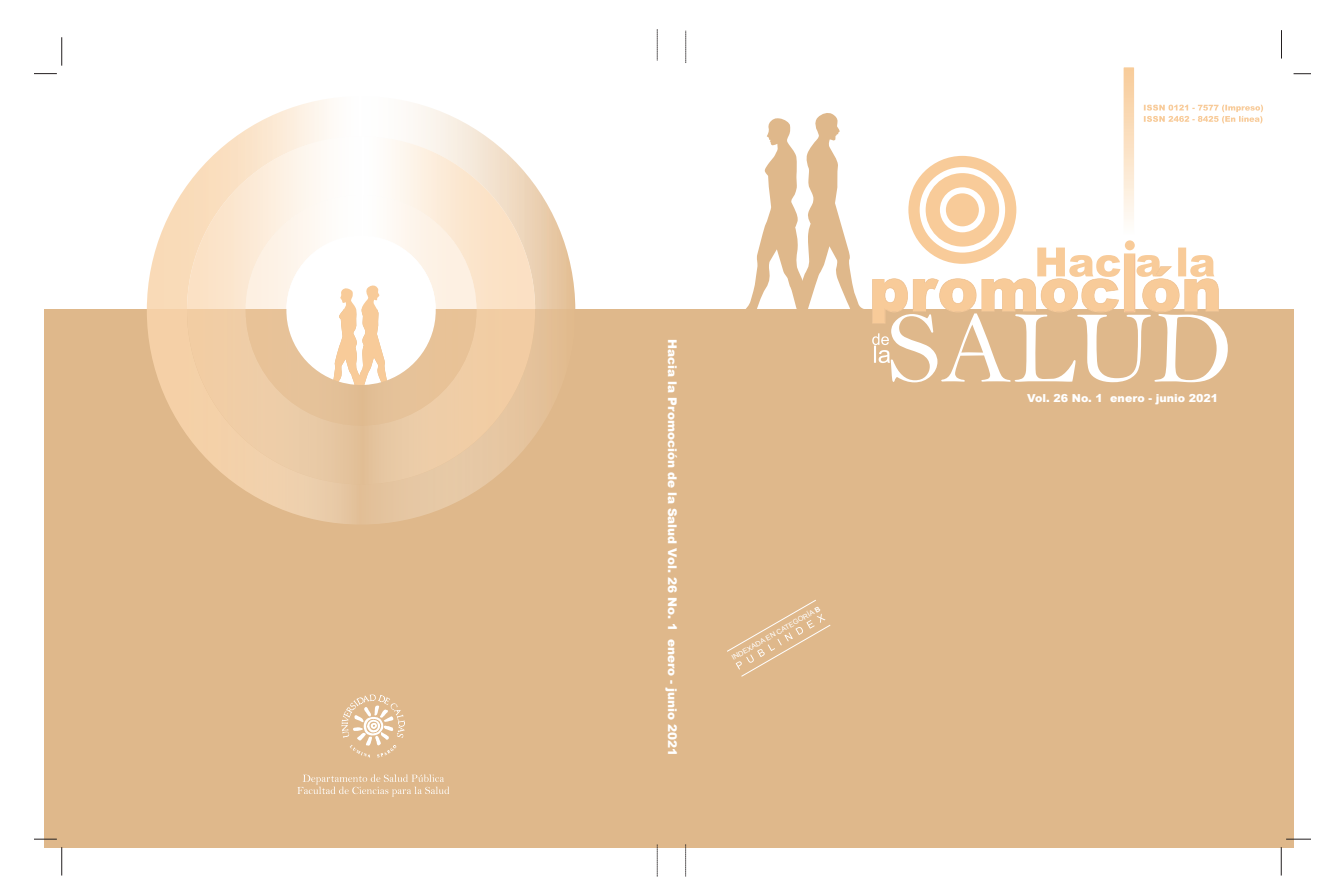
<style>
.page{position:relative;width:1337px;height:881px;background:#fff}
.page>*{position:absolute;margin:0;border:0;box-sizing:border-box;transform-origin:0 0}
.t1{font:900 12px "Arial";color:#fff}
.t2{font:900 11px "Arial";color:#fff}
.t3{font:7px "Arial";color:#fff;scale:1.05 1}
.s1{font-weight:700}
</style>
<div class="page">
<div style="left:44px;top:309px;width:1249px;height:538px;background:#dfb88b"></div>
<svg style="left:62px;top:37px;width:1px;height:29px"></svg>
<svg style="left:34px;top:73px;width:23px;height:1px"></svg>
<svg style="left:1281px;top:30px;width:1px;height:29px"></svg>
<svg style="left:1293px;top:74px;width:17px;height:1px"></svg>
<svg style="left:62px;top:847px;width:1px;height:28px"></svg>
<svg style="left:34px;top:839px;width:23px;height:1px"></svg>
<svg style="left:1281px;top:847px;width:1px;height:28px"></svg>
<svg style="left:1286px;top:839px;width:24px;height:1px"></svg>
<svg style="left:657px;top:30px;width:1px;height:30px"></svg>
<svg style="left:685px;top:31px;width:1px;height:32px"></svg>
<svg style="left:657px;top:844px;width:1px;height:32px"></svg>
<svg style="left:685px;top:844px;width:1px;height:32px"></svg>
<svg style="left:341px;top:694px;width:64px;height:63px"></svg>
<svg style="left:297px;top:774px;width:152px;height:22px"></svg>
<svg style="left:727px;top:600px;width:104px;height:77px"></svg>
<svg style="left:746px;top:67px;width:517px;height:315px"></svg>
<svg style="left:147px;top:99px;width:428px;height:425px"></svg>
<svg style="left:187px;top:136px;width:348px;height:348px"></svg>
<svg style="left:246px;top:195px;width:230px;height:231px"></svg>
<svg style="left:286px;top:236px;width:150px;height:149px"></svg>
<p class="t1" style="left:681px;top:339px;width:418px;rotate:90deg">Hacia la Promoción de la Salud Vol. 26 No. 1 enero - junio 2021</p>
<p class="t3" style="left:730px;top:654px;width:98px;rotate:-30deg">INDEXADA EN CATEGORÍA <span class="s1">B</span></p>
<p class="t2" style="left:1027px;top:390px;width:192px">Vol. 26 No. 1 enero - junio 2021</p>
</div>
